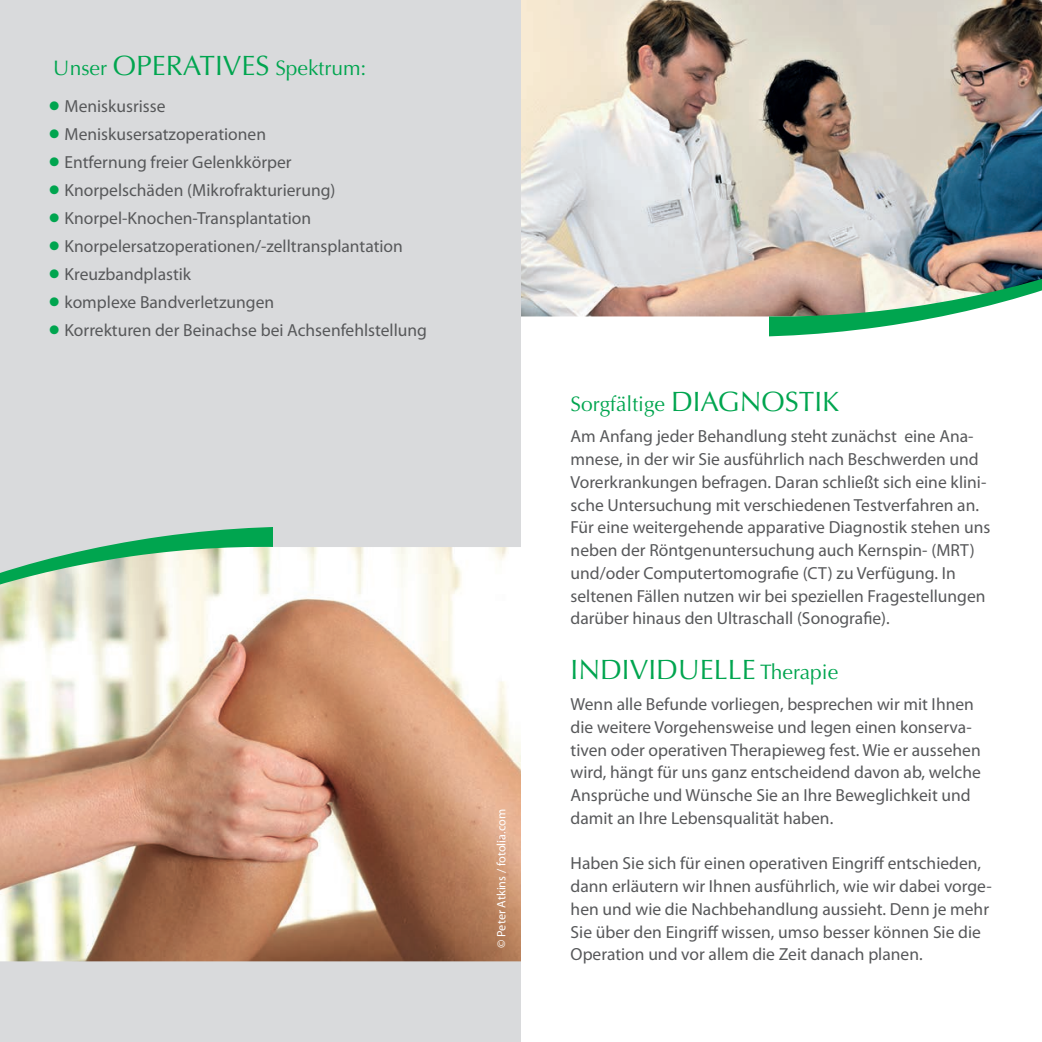
<style>
.page{position:relative;width:1042px;height:1042px;background:#fff}
.page>*{position:absolute;margin:0;border:0;box-sizing:border-box;transform-origin:0 0}
.t1{font:28px "Optima";color:#00a54f}
.t2{font:21px "Optima";color:#00a54f}
.t3{font:17.5px/22.8px "Myriad Pro";color:#57585a}
.t4{font:12.25px "Myriad Pro";color:#fff}
.s1{font-size:28px}
.s2{color:#00a54f}
.s3{font-size:21px}
</style>
<div class="page">
<div style="left:0;top:0;width:521px;height:1042px;background:#d9dadc"></div>
<img style="left:521px;top:0;width:521px;height:316px">
<img style="left:769px;top:220px;width:273px;height:117px">
<img style="left:0;top:547px;width:521px;height:414px">
<svg style="left:0;top:527px;width:273px;height:117px"></svg>
<p class="t2" style="left:53px;top:56px;width:314px">Unser <span class="s1">OPERATIVES</span> Spektrum:</p>
<p class="t3" style="left:50px;top:95px;width:117px"><span class="s2">●</span> Meniskusrisse</p>
<p class="t3" style="left:50px;top:123px;width:218px"><span class="s2">●</span> Meniskusersatzoperationen</p>
<p class="t3" style="left:50px;top:151px;width:243px"><span class="s2">●</span> Entfernung freier Gelenkkörper</p>
<p class="t3" style="left:50px;top:179px;width:287px"><span class="s2">●</span> Knorpelschäden (Mikrofrakturierung)</p>
<p class="t3" style="left:50px;top:207px;width:263px"><span class="s2">●</span> Knorpel-Knochen-Transplantation</p>
<p class="t3" style="left:50px;top:235px;width:355px"><span class="s2">●</span> Knorpelersatzoperationen/-zelltransplantation</p>
<p class="t3" style="left:50px;top:263px;width:143px"><span class="s2">●</span> Kreuzbandplastik</p>
<p class="t3" style="left:50px;top:291px;width:226px"><span class="s2">●</span> komplexe Bandverletzungen</p>
<p class="t3" style="left:50px;top:319px;width:379px"><span class="s2">●</span> Korrekturen der Beinachse bei Achsenfehlstellung</p>
<p class="t4" style="left:494px;top:947px;width:140px;rotate:-90deg">© Peter Atkins / fotolia.com</p>
<p class="t2" style="left:570px;top:391px;width:270px">Sorgfältige <span class="s1">DIAGNOSTIK</span></p>
<p class="t3" style="left:570px;top:425px;width:421px">Am Anfang jeder Behandlung steht zunächst eine Ana&shy;mnese, in der wir Sie ausführlich nach Beschwerden und Vorerkrankungen befragen. Daran schließt sich eine klini&shy;sche Untersuchung mit verschiedenen Testverfahren an.<br>Für eine weitergehende apparative Diagnostik stehen uns neben der Röntgenuntersuchung auch Kernspin- (MRT) und/oder Computertomografie (CT) zu Verfügung. In seltenen Fällen nutzen wir bei speziellen Fragestellungen darüber hinaus den Ultraschall (Sonografie).</p>
<h1 class="t1" style="left:570px;top:653px;width:269px">INDIVIDUELLE <span class="s3">Therapie</span></h1>
<p class="t3" style="left:570px;top:692px;width:412px">Wenn alle Befunde vorliegen, besprechen wir mit Ihnen die weitere Vorgehensweise und legen einen konserva&shy;tiven oder operativen Therapieweg fest. Wie er aussehen wird, hängt für uns ganz entscheidend davon ab, welche Ansprüche und Wünsche Sie an Ihre Beweglichkeit und damit an Ihre Lebensqualität haben.</p>
<p class="t3" style="left:570px;top:852px;width:423px">Haben Sie sich für einen operativen Eingriff entschieden, dann erläutern wir Ihnen ausführlich, wie wir dabei vorge&shy;hen und wie die Nachbehandlung aussieht. Denn je mehr Sie über den Eingriff wissen, umso besser können Sie die Operation und vor allem die Zeit danach planen.</p>
</div>
